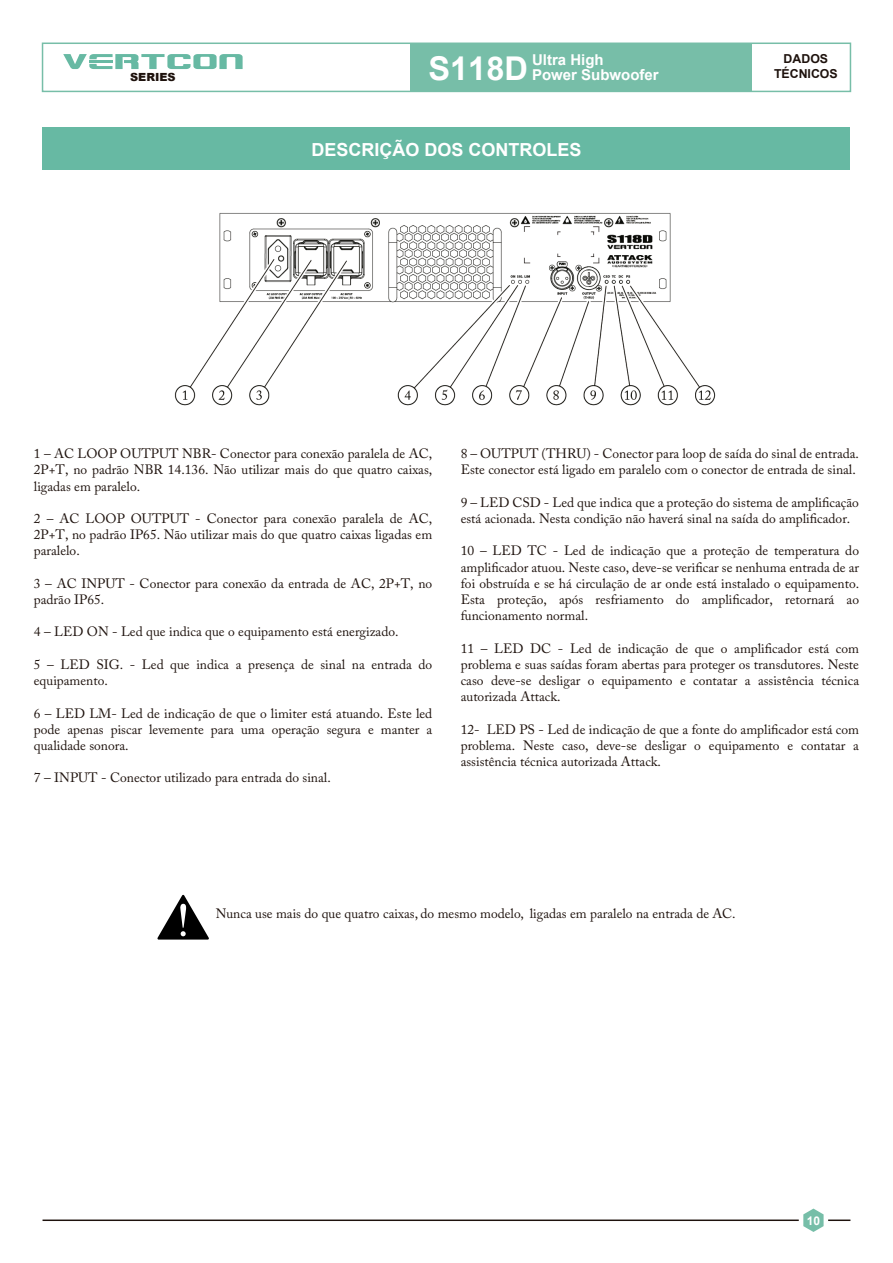
<style>
.page{position:relative;width:893px;height:1263px;background:#fff}
.page>*{position:absolute;margin:0;border:0;box-sizing:border-box;transform-origin:0 0}
.t1{font:700 32.7px "Arial";color:#fff}
.t2{font:700 18px "Arial";color:#fff}
.t3{font:700 15px "Arial";color:#fff}
.t4{font:13.5px/16.2px "Adobe Caslon Pro";color:#1e120d;text-align:justify}
.t5{font:700 12.3px/14.9px "Arial";color:#1e120d;text-align:center}
.t6{font:700 12px "Arial";color:#fff}
.t7{font:900 11.25px "Arial";color:#1e120d}
</style>
<div class="page">
<svg style="left:803px;top:1208px;width:21px;height:24px"></svg>
<hr style="left:828px;top:1219px;width:22px;height:2px;background:#1e120d">
<hr style="left:43px;top:1219px;width:756px;height:2px;background:#1e120d">
<div style="left:43px;top:128px;width:807px;height:42px;background:#67b9a3"></div>
<svg style="left:157px;top:895px;width:52px;height:44px"></svg>
<img style="left:174px;top:213px;width:542px;height:193px">
<div style="left:42px;top:43px;width:809px;height:49px;border:2px solid #77bea8"></div>
<div style="left:411px;top:43px;width:341px;height:48px;background:#77bea8"></div>
<svg style="left:63px;top:54px;width:180px;height:15px"></svg>
<h1 class="t1" style="left:428px;top:45px;width:101px">S118D</h1>
<p class="t3" style="left:532px;top:49px;width:73px">Ultra High</p>
<p class="t7" style="left:130px;top:68px;width:47px">SERIES</p>
<p class="t3" style="left:532px;top:64px;width:128px">Power Subwoofer</p>
<h2 class="t2" style="left:311px;top:137px;width:272px">DESCRIÇÃO DOS CONTROLES</h2>
<p class="t5" style="left:774px;top:51px;width:65px">DADOS<br>TÉCNICOS</p>
<p class="t4" style="left:34px;top:445px;width:400px">1 – AC LOOP OUTPUT NBR- Conector para conexão paralela de AC, 2P+T, no padrão NBR 14.136. Não utilizar mais do que quatro caixas, ligadas em paralelo.</p>
<p class="t4" style="left:34px;top:510px;width:400px">2 – AC LOOP OUTPUT - Conector para conexão paralela de AC, 2P+T, no padrão IP65. Não utilizar mais do que quatro caixas ligadas em paralelo.</p>
<p class="t4" style="left:34px;top:575px;width:400px">3 – AC INPUT - Conector para conexão da entrada de AC, 2P+T, no padrão IP65.</p>
<p class="t4" style="left:34px;top:624px;width:366px">4 – LED ON - Led que indica que o equipamento está energizado.</p>
<p class="t4" style="left:34px;top:656px;width:400px">5 – LED SIG. - Led que indica a presença de sinal na entrada do equipamento.</p>
<p class="t4" style="left:34px;top:705px;width:400px">6 – LED LM- Led de indicação de que o limiter está atuando. Este led pode apenas piscar levemente para uma operação segura e manter a qualidade sonora.</p>
<p class="t4" style="left:34px;top:769px;width:298px">7 – INPUT - Conector utilizado para entrada do sinal.</p>
<p class="t4" style="left:461px;top:445px;width:400px">8 – OUTPUT (THRU) - Conector para loop de saída do sinal de entrada.<br>Este conector está ligado em paralelo com o conector de entrada de sinal.</p>
<p class="t4" style="left:461px;top:494px;width:400px">9 – LED CSD - Led que indica que a proteção do sistema de amplificação está acionada. Nesta condição não haverá sinal na saída do amplificador.</p>
<p class="t4" style="left:461px;top:543px;width:400px">10 – LED TC - Led de indicação que a proteção de temperatura do amplificador atuou. Neste caso, deve-se verificar se nenhuma entrada de ar foi obstruída e se há circulação de ar onde está instalado o equipamento.<br>Esta proteção, após resfriamento do amplificador, retornará ao funcionamento normal.</p>
<p class="t4" style="left:461px;top:640px;width:400px">11 – LED DC - Led de indicação de que o amplificador está com problema e suas saídas foram abertas para proteger os transdutores. Neste caso deve-se desligar o equipamento e contatar a assistência técnica autorizada Attack.</p>
<p class="t4" style="left:461px;top:721px;width:400px">12- LED PS - Led de indicação de que a fonte do amplificador está com problema. Neste caso, deve-se desligar o equipamento e contatar a assistência técnica autorizada Attack.</p>
<p class="t4" style="left:216px;top:905px;width:521px">Nunca use mais do que quatro caixas, do mesmo modelo, ligadas em paralelo na entrada de AC.</p>
<p class="t6" style="left:807px;top:1212px;width:15px">10</p>
</div>
